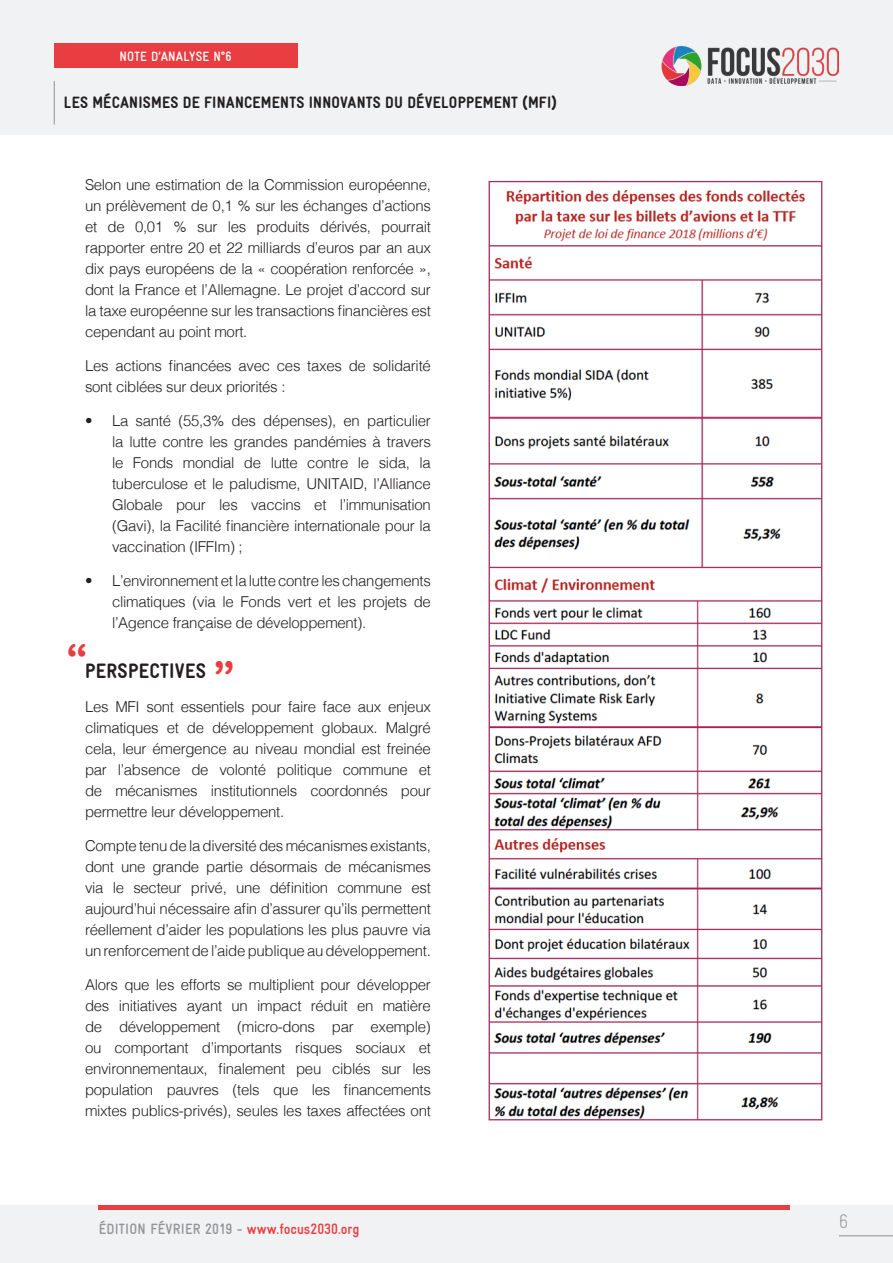
<style>
.page{position:relative;width:893px;height:1263px;background:#fff}
.page>*{position:absolute;margin:0;border:0;box-sizing:border-box;transform-origin:0 0}
.t1{font:45px "Arial Rounded MT Bold";color:#e83d41}
.Titre_3{font:900 condensed 21px "Gravur";letter-spacing:.015em;color:#231f20}
.t2{font:300 condensed 19.5px "Gravur";color:#939598}
.t3{font:900 condensed 16.5px "Gravur";letter-spacing:.015em;color:#231f20}
.Texte_standard{font:300 15px/21px "Helvetica";letter-spacing:-.02em;color:#231f20;text-align:justify}
.t4{font:700 condensed 15px "Gravur";color:#939598}
.t5{font:700 condensed 13.5px "Gravur";letter-spacing:.015em;color:#fff}
.s1{color:#e83d41}
</style>
<div class="page">
<div style="left:0;top:0;width:893px;height:135px;background:#f0f2f3"></div>
<img style="left:662px;top:46px;width:177px;height:40px">
<hr style="left:54px;top:81px;width:1px;height:43px;background:#939598">
<div style="left:54px;top:43px;width:243px;height:25px;background:#e83d41"></div>
<div style="left:0;top:1205px;width:893px;height:58px;background:#f0f2f3"></div>
<div style="left:99px;top:1205px;width:691px;height:5px;background:#e83d41"></div>
<hr style="left:839px;top:1235px;width:54px;height:1px;background:#939598">
<img style="left:488px;top:180px;width:335px;height:941px">
<p class="t5" style="left:119px;top:49px;width:114px">NOTE D’ANALYSE N°6</p>
<p class="t3" style="left:64px;top:93px;width:495px">LES MÉCANISMES DE FINANCEMENTS INNOVANTS DU DÉVELOPPEMENT (MFI)</p>
<p class="Texte_standard" style="left:85px;top:173px;width:347px">Selon une estimation de la Commission européenne, un prélèvement de 0,1 % sur les échanges d’actions et de 0,01 % sur les produits dérivés, pourrait rapporter entre 20 et 22 milliards d’euros par an aux dix pays européens de la « coopération renforcée », dont la France et l’Allemagne. Le projet d’accord sur la taxe européenne sur les transactions financières est cependant au point mort.</p>
<p class="Texte_standard" style="left:85px;top:354px;width:347px">Les actions financées avec ces taxes de solidarité sont ciblées sur deux priorités :</p>
<p class="Texte_standard" style="left:112px;top:409px;width:320px;text-indent:-27px">• La santé (55,3% des dépenses), en particulier la lutte contre les grandes pandémies à travers le Fonds mondial de lutte contre le sida, la tuberculose et le paludisme, UNITAID, l’Alliance Globale pour les vaccins et l’immunisation (Gavi), la Facilité financière internationale pour la vaccination (IFFIm) ;</p>
<p class="Texte_standard" style="left:112px;top:569px;width:320px;text-indent:-27px">• L’environnement et la lutte contre les changements climatiques (via le Fonds vert et les projets de l’Agence française de développement).</p>
<p class="Titre_3" style="left:85px;top:659px;width:122px">PERSPECTIVES</p>
<p class="Texte_standard" style="left:85px;top:695px;width:347px">Les MFI sont essentiels pour faire face aux enjeux climatiques et de développement globaux. Malgré cela, leur émergence au niveau mondial est freinée par l’absence de volonté politique commune et de mécanismes institutionnels coordonnés pour permettre leur développement.</p>
<p class="Texte_standard" style="left:85px;top:834px;width:347px">Compte tenu de la diversité des mécanismes existants, dont une grande partie désormais de mécanismes via le secteur privé, une définition commune est aujourd’hui nécessaire afin d’assurer qu’ils permettent réellement d’aider les populations les plus pauvre via un renforcement de l’aide publique au développement.</p>
<p class="Texte_standard" style="left:85px;top:973px;width:347px">Alors que les efforts se multiplient pour développer des initiatives ayant un impact réduit en matière de développement (micro-dons par exemple) ou comportant d’importants risques sociaux et environnementaux, finalement peu ciblés sur les population pauvres (tels que les financements mixtes publics-privés), seules les taxes affectées ont</p>
<p class="t1" style="left:66px;top:635px;width:22px">“</p>
<p class="t1" style="left:214px;top:651px;width:22px">”</p>
<p class="t4" style="left:99px;top:1220px;width:262px">ÉDITION FÉVRIER 2019 - <span class="s1">www.focus2030.org</span></p>
<h3 class="t2" style="left:839px;top:1210px;width:11px">6</h3>
</div>
